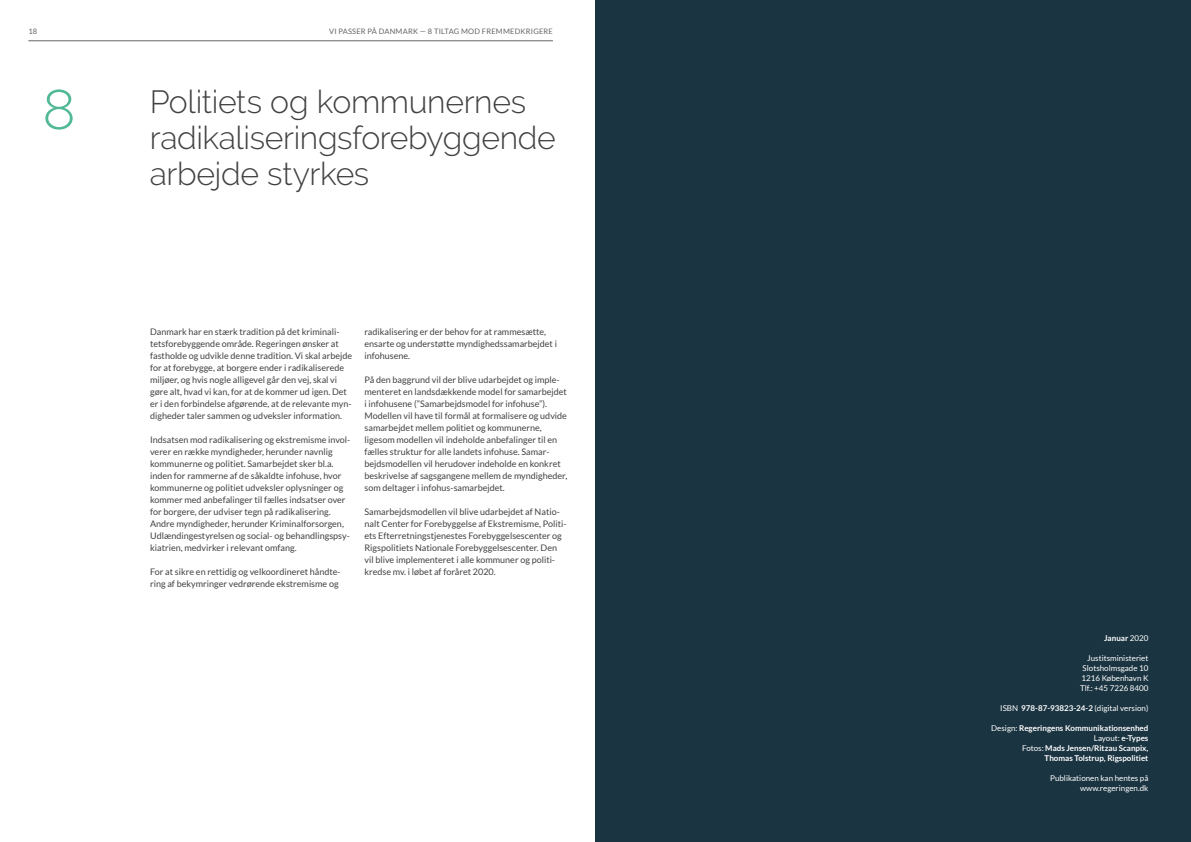
<style>
.page{position:relative;width:1191px;height:842px;background:#fff}
.page>*{position:absolute;margin:0;border:0;box-sizing:border-box;transform-origin:0 0}
.t1{font:300 56px "Raleway";color:#51b996}
.t2{font:300 32px/36px "Raleway";letter-spacing:-.01em;color:#414142}
.t3{font:9px/12px "Lato";color:#414142}
.t4{font:8px/10px "Lato";color:#fff;text-align:right}
.t5{font:700 8px/10px "Lato";color:#fff;text-align:right}
.t6{font:7.5px "Lato";letter-spacing:.025em;color:#636466}
.s1{font-weight:400}
.s2{font-weight:700}
</style>
<div class="page">
<div style="left:595px;top:0;width:596px;height:842px;background:#1a3441"></div>
<hr style="left:28px;top:41px;width:525px;height:1px;background:#636466">
<p class="t6" style="left:28px;top:27px;width:10px">18</p>
<p class="t6" style="left:329px;top:27px;width:225px">VI PASSER PÅ DANMARK — 8 TILTAG MOD FREMMEDKRIGERE</p>
<h1 class="t1" style="left:43px;top:77px;width:34px">8</h1>
<h2 class="t2" style="left:150px;top:84px;width:407px">Politiets og kommunernes radikaliseringsforebyggende arbejde styrkes</h2>
<p class="t3" style="left:150px;top:326px;width:204px">Danmark har en stærk tradition på det kriminali&shy;tetsforebyggende område. Regeringen ønsker at fastholde og udvikle denne tradition. Vi skal arbejde for at forebygge, at borgere ender i radikaliserede miljøer, og hvis nogle alligevel går den vej, skal vi gøre alt, hvad vi kan, for at de kommer ud igen. Det er i den forbindelse afgørende, at de relevante myn&shy;digheder taler sammen og udveksler information.</p>
<p class="t3" style="left:150px;top:434px;width:202px">Indsatsen mod radikalisering og ekstremisme invol&shy;verer en række myndigheder, herunder navnlig kommunerne og politiet. Samarbejdet sker bl.a. inden for rammerne af de såkaldte infohuse, hvor kommunerne og politiet udveksler oplysninger og kommer med anbefalinger til fælles indsatser over for borgere, der udviser tegn på radikalisering.<br>Andre myndigheder, herunder Kriminalforsorgen, Udlændingestyrelsen og social- og behandlingspsy&shy;kiatrien, medvirker i relevant omfang.</p>
<p class="t3" style="left:150px;top:566px;width:192px">For at sikre en rettidig og velkoordineret håndte&shy;ring af bekymringer vedrørende ekstremisme og</p>
<p class="t3" style="left:364px;top:326px;width:194px">radikalisering er der behov for at rammesætte, ensarte og understøtte myndighedssamarbejdet i infohusene.</p>
<p class="t3" style="left:364px;top:374px;width:204px">På den baggrund vil der blive udarbejdet og imple&shy;menteret en landsdækkende model for samarbejdet i infohusene (”Samarbejdsmodel for infohuse”).<br>Modellen vil have til formål at formalisere og udvide samarbejdet mellem politiet og kommunerne, ligesom modellen vil indeholde anbefalinger til en fælles struktur for alle landets infohuse. Samar&shy;bejdsmodellen vil herudover indeholde en konkret beskrivelse af sagsgangene mellem de myndigheder, som deltager i infohus-samarbejdet.</p>
<p class="t3" style="left:364px;top:506px;width:203px">Samarbejdsmodellen vil blive udarbejdet af Natio&shy;nalt Center for Forebyggelse af Ekstremisme, Politi&shy;ets Efterretningstjenestes Forebyggelsescenter og Rigspolitiets Nationale Forebyggelsescenter. Den vil blive implementeret i alle kommuner og politi&shy;kredse mv. i løbet af foråret 2020.</p>
<p class="t5" style="left:1104px;top:633px;width:46px">Januar <span class="s1">2020</span></p>
<p class="t4" style="left:1080px;top:653px;width:70px">Justitsministeriet<br>Slotsholmsgade 10<br>1216 København K<br>Tlf.: +45 7226 8400</p>
<p class="t4" style="left:1000px;top:703px;width:150px">ISBN <span class="s2">978-87-93823-24-2</span> (digital version)</p>
<p class="t5" style="left:991px;top:723px;width:159px"><span class="s1">Design:</span> Regeringens Kommunikationsenhed<br><span class="s1">Layout:</span> e-Types<br><span class="s1">Fotos:</span> Mads Jensen/Ritzau Scanpix,<br>Thomas Tolstrup, Rigspolitiet</p>
<p class="t4" style="left:1050px;top:773px;width:100px">Publikationen kan hentes på www.regeringen.dk</p>
</div>
